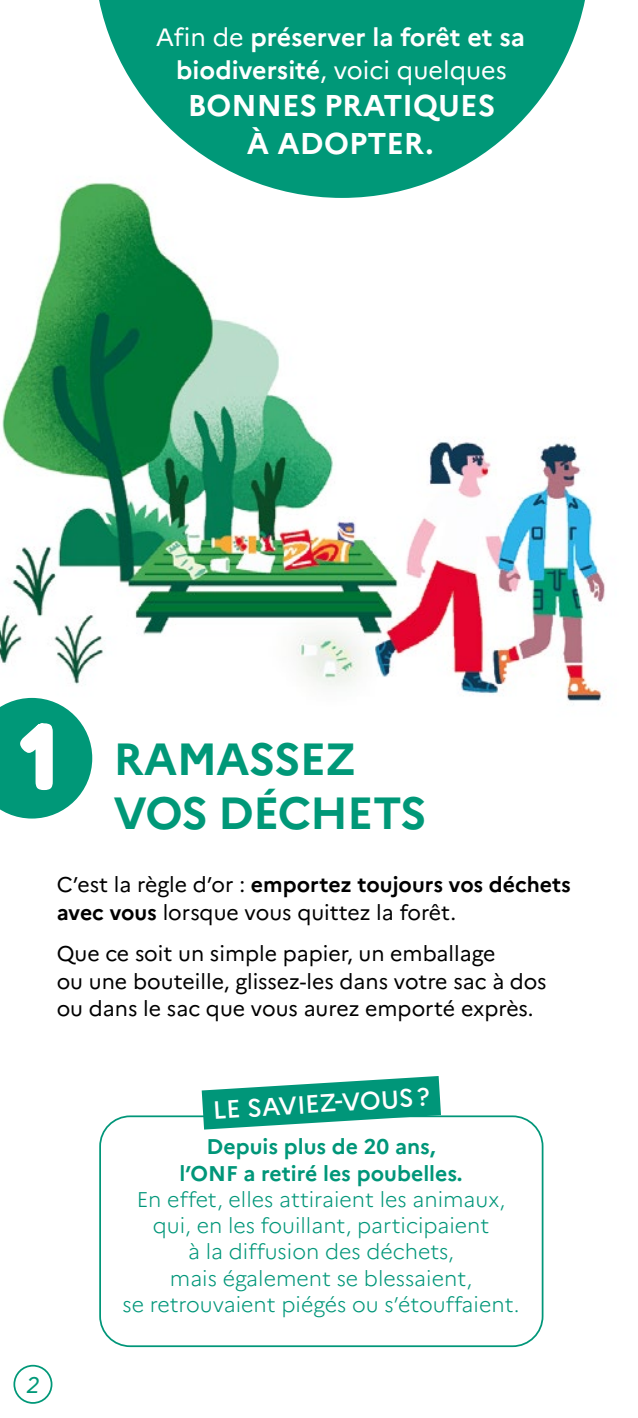
<style>
.page{position:relative;width:638px;height:1418px;background:#fff}
.page>*{position:absolute;margin:0;border:0;box-sizing:border-box;transform-origin:0 0}
.t1{font:300 95px "Fredoka";color:#fff}
.t2{font:700 45px/54px "Marianne";letter-spacing:-.02em;color:#009878}
.t3{font:700 30px/37.5px "Marianne";color:#fff;text-align:center}
.t4{font:700 25px/32.5px "Marianne";color:#fff;text-align:center}
.t5{font:500 25px "Marianne";color:#fff}
.t6{font:italic 22.5px "Marianne";color:#009878}
.t7{font:21.25px/27.5px "Marianne";color:#000}
.t8{font:300 21.25px/26.2px "Marianne";color:#009679;text-align:center}
.t9{font:700 21.25px/26.2px "Marianne";color:#009679;text-align:center}
.s1{font-weight:400}
.s2{font-weight:700}
</style>
<div class="page">
<img style="left:0;top:182px;width:605px;height:523px">
<svg style="left:94px;top:0;width:496px;height:198px;fill:#009878"></svg>
<div style="left:13px;top:1364px;width:39px;height:39px;border:2px solid #009878;border-radius:50%"></div>
<svg style="left:0;top:698px;width:92px;height:120px;background:#25a78b"></svg>
<div style="left:99px;top:1115px;width:444px;height:231px;border:2px solid #009679;border-radius:30px"></div>
<svg style="left:202px;top:1076px;width:239px;height:53px"></svg>
<p class="t4" style="left:156px;top:21px;width:371px"><span class="s1">Afin de</span> préserver la forêt et sa biodiversité<span class="s1">, voici quelques</span></p>
<h3 class="t3" style="left:188px;top:87px;width:309px">BONNES PRATIQUES<br>À ADOPTER.</h3>
<h1 class="t1" style="left:19px;top:698px;width:38px">1</h1>
<h2 class="t2" style="left:113px;top:731px;width:315px">RAMASSEZ<br>VOS DÉCHETS</h2>
<p class="t7" style="left:57px;top:870px;width:516px">C’est la règle d’or : <span class="s2">emportez toujours vos déchets avec vous</span> lorsque vous quittez la forêt.</p>
<p class="t7" style="left:57px;top:940px;width:491px">Que ce soit un simple papier, un emballage<br>ou une bouteille, glissez-les dans votre sac à dos ou dans le sac que vous aurez emporté exprès.</p>
<p class="t5" style="left:212px;top:1095px;width:218px;rotate:-4deg">LE SAVIEZ-VOUS?</p>
<p class="t6" style="left:26px;top:1370px;width:15px">2</p>
<p class="t9" style="left:179px;top:1133px;width:285px">Depuis plus de 20 ans, l’ONF a retiré les poubelles.</p>
<p class="t8" style="left:123px;top:1186px;width:398px">En effet, elles attiraient les animaux, qui, en les fouillant, participaient<br>à la diffusion des déchets,<br>mais également se blessaient,<br>se retrouvaient piégés ou s’étouffaient.</p>
</div>
